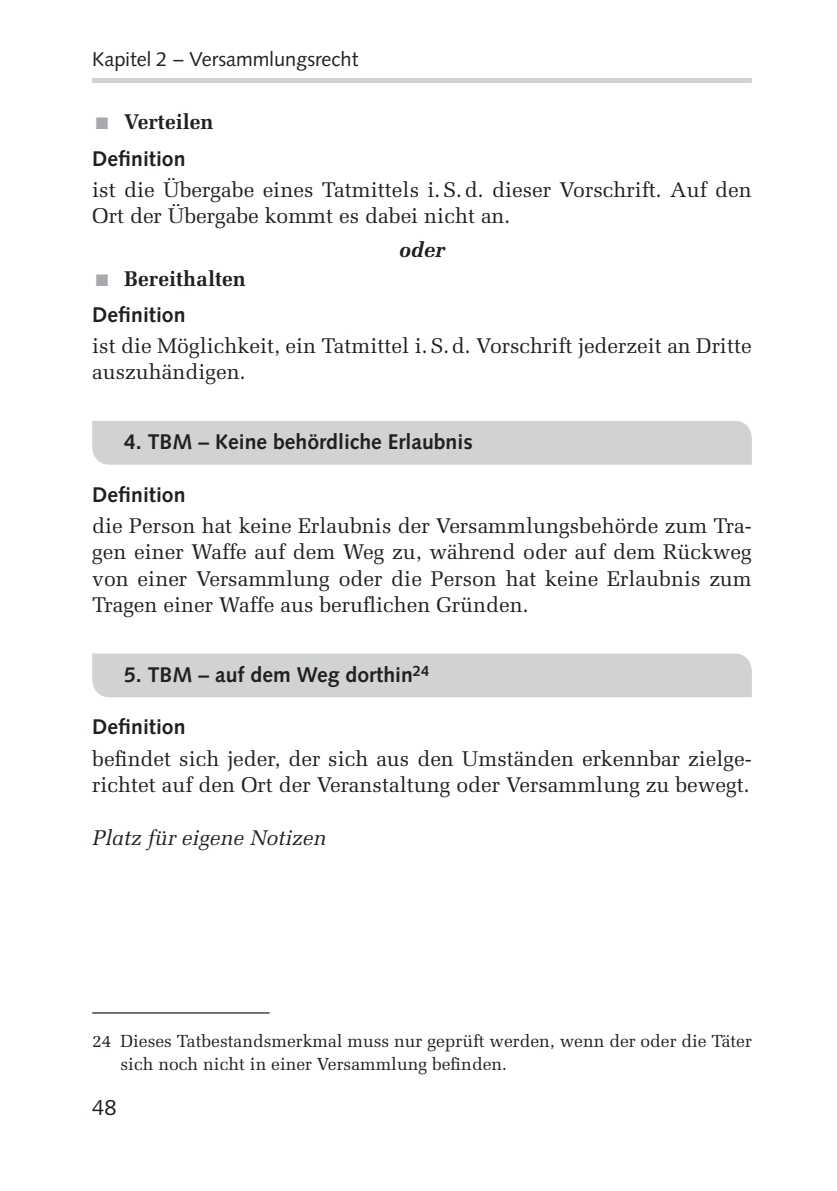
<style>
.page{position:relative;width:837px;height:1191px;background:#fff}
.page>*{position:absolute;margin:0;border:0;box-sizing:border-box;transform-origin:0 0}
.t1{font:22px "Syntax LT Pro";color:#231f20}
.t2{font:21.25px/26.2px "Melior LT Pro";color:#231f20}
.t3{font:700 21.25px "Syntax LT Pro";color:#231f20}
.t4{font:700 21.25px "Melior LT Pro";color:#231f20}
.t5{font:italic 21.25px "Melior LT Pro";color:#231f20}
.t6{font:italic 700 21.25px "Melior LT Pro";color:#231f20}
.t7{font:20px "Syntax LT Pro";color:#231f20}
.t8{font:17.5px/23.8px "Melior LT Pro";color:#231f20}
.s1{color:#a8a9ad}
</style>
<div class="page">
<div style="left:92px;top:78px;width:659px;height:5px;background:#d1d2d4"></div>
<div style="left:92px;top:421px;width:659px;height:44px;background:#d1d2d4"></div>
<div style="left:92px;top:653px;width:659px;height:44px;background:#d1d2d4"></div>
<hr style="left:92px;top:1012px;width:177px;height:1px;background:#231f20">
<p class="t7" style="left:92px;top:47px;width:267px">Kapitel 2 – Versammlungsrecht</p>
<p class="t4" style="left:96px;top:109px;width:119px"><span class="s1">■</span> Verteilen</p>
<p class="t3" style="left:92px;top:146px;width:95px">Definition</p>
<p class="t2" style="left:92px;top:176px;width:661px">ist die Übergabe eines Tatmittels i.S.d. dieser Vorschrift. Auf den<br>Ort der Übergabe kommt es dabei nicht an.</p>
<p class="t6" style="left:399px;top:236px;width:48px">oder</p>
<p class="t4" style="left:96px;top:265px;width:151px"><span class="s1">■</span> Bereithalten</p>
<p class="t3" style="left:92px;top:302px;width:95px">Definition</p>
<p class="t2" style="left:92px;top:332px;width:661px">ist die Möglichkeit, ein Tatmittel i.S.d. Vorschrift jederzeit an Dritte auszuhändigen.</p>
<p class="t3" style="left:124px;top:429px;width:350px">4. TBM – Keine behördliche Erlaubnis</p>
<p class="t3" style="left:92px;top:482px;width:95px">Definition</p>
<p class="t2" style="left:92px;top:512px;width:661px;text-align:justify">die Person hat keine Erlaubnis der Versammlungsbehörde zum Tra&shy;gen einer Waffe auf dem Weg zu, während oder auf dem Rückweg von einer Versammlung oder die Person hat keine Erlaubnis zum Tragen einer Waffe aus beruflichen Gründen.</p>
<p class="t3" style="left:124px;top:662px;width:307px">5. TBM – auf dem Weg dorthin<sup>24</sup></p>
<p class="t3" style="left:92px;top:714px;width:95px">Definition</p>
<p class="t2" style="left:92px;top:745px;width:661px">befindet sich jeder, der sich aus den Umständen erkennbar zielge&shy;richtet auf den Ort der Veranstaltung oder Versammlung zu bewegt.</p>
<p class="t5" style="left:92px;top:824px;width:235px">Platz für eigene Notizen</p>
<p class="t8" style="left:120px;top:1028px;width:632px;text-indent:-28px">24 Dieses Tatbestandsmerkmal muss nur geprüft werden, wenn der oder die Täter sich noch nicht in einer Versammlung befinden.</p>
<p class="t1" style="left:92px;top:1094px;width:26px">48</p>
</div>
